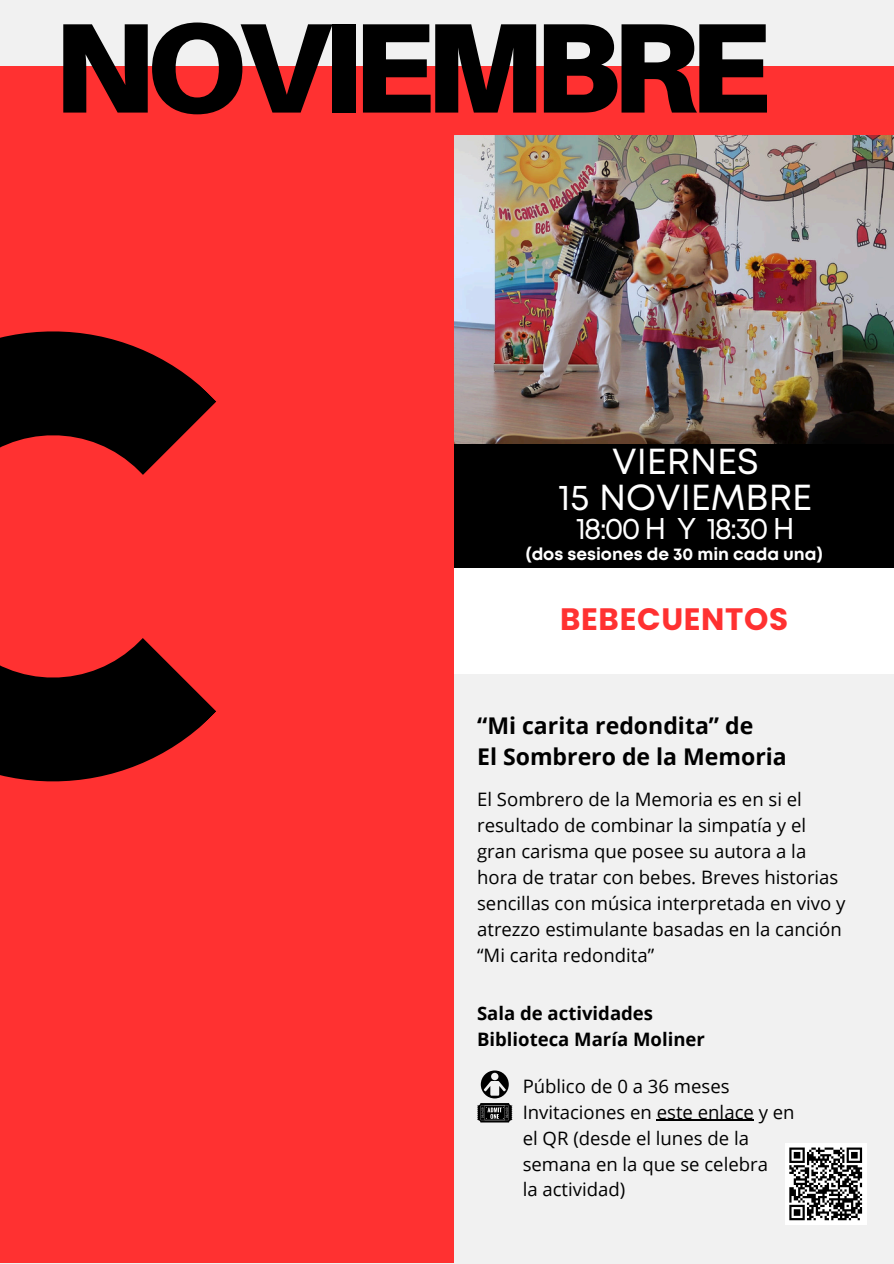
<style>
.page{position:relative;width:894px;height:1264px;background:#fff}
.page>*{position:absolute;margin:0;border:0;box-sizing:border-box;transform-origin:0 0}
.t1{font:900 127.8px "Aileron";letter-spacing:-.075em;color:#000}
.t2{font:36.15px/36px "Mont";color:#fff;text-align:center}
.t3{font:700 30.9px "Poppins";letter-spacing:.02em;color:#ff3131}
.t4{font:30px "Mont";letter-spacing:-.06em;color:#fff}
.t5{font:700 23.1px/31.5px "Open Sans";color:#000}
.t6{font:18.6px/25.8px "Open Sans";color:#000}
.t7{font:700 18.6px/25.8px "Open Sans";color:#000}
.t8{font:700 17.1px "Mont";color:#fff}
</style>
<div class="page">
<div style="left:0;top:0;width:893px;height:1263px;background:#f1f1f1"></div>
<img style="left:453px;top:135px;width:440px;height:309px">
<div style="left:453px;top:562px;width:440px;height:111px;background:#fff"></div>
<div style="left:453px;top:444px;width:440px;height:123px;background:#000"></div>
<svg style="left:477px;top:1070px;width:35px;height:52px"></svg>
<div style="left:0;top:66px;width:893px;height:69px;background:#ff3131"></div>
<hr style="left:656px;top:1119px;width:97px;height:1px;background:#000">
<div style="left:784px;top:1143px;width:82px;height:81px;background:#fff"></div>
<svg style="left:789px;top:1147px;width:74px;height:74px"></svg>
<div style="left:0;top:128px;width:453px;height:1134px;background:#ff3131"></div>
<svg style="left:0;top:331px;width:217px;height:451px"></svg>
<h5 class="t1" style="left:53px;top:-11px;width:719px">NOVIEMBRE</h5>
<p class="t2" style="left:558px;top:446px;width:255px">VIERNES<br>15 NOVIEMBRE</p>
<h6 class="t4" style="left:576px;top:517px;width:220px">18:00 H Y 18:30 H</h6>
<p class="t8" style="left:525px;top:548px;width:298px">(dos sesiones de 30 min cada una)</p>
<h4 class="t3" style="left:560px;top:598px;width:229px">BEBECUENTOS</h4>
<h3 class="t5" style="left:477px;top:709px;width:311px">“Mi carita redondita” de<br>El Sombrero de la Memoria</h3>
<h6 class="t6" style="left:477px;top:786px;width:370px">El Sombrero de la Memoria es en si el resultado de combinar la simpatía y el gran carisma que posee su autora a la hora de tratar con bebes. Breves historias sencillas con música interpretada en vivo y atrezzo estimulante basadas en la canción “Mi carita redondita”</h6>
<p class="t7" style="left:477px;top:999px;width:229px">Sala de actividades<br>Biblioteca María Moliner</p>
<h1 class="t6" style="left:522px;top:1072px;width:208px">Público de 0 a 36 meses</h1>
<p class="t6" style="left:522px;top:1098px;width:273px">Invitaciones en este enlace y en el QR (desde el lunes de la semana en la que se celebra</p>
<h2 class="t6" style="left:522px;top:1176px;width:104px">la actividad)</h2>
</div>
